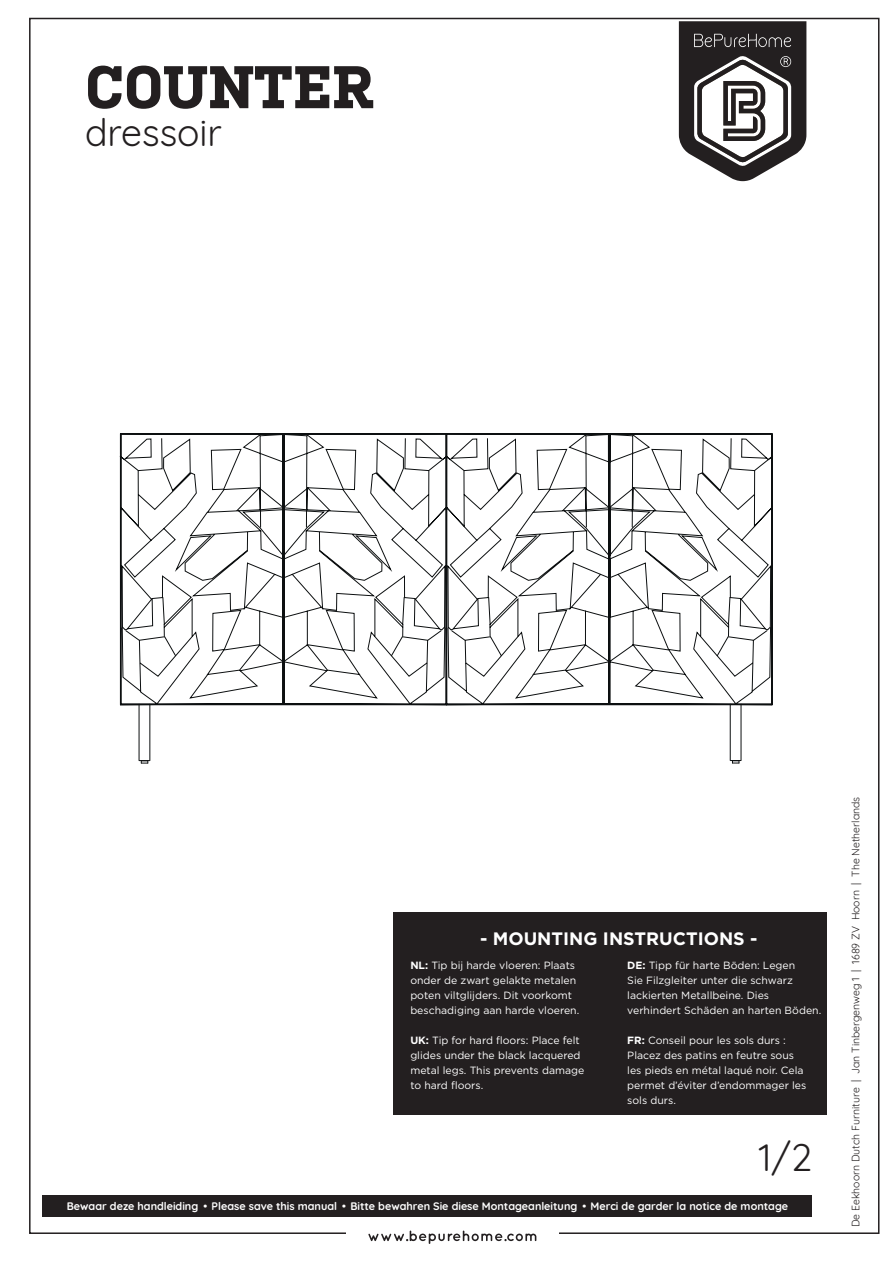
<style>
.page{position:relative;width:893px;height:1263px;background:#fff}
.page>*{position:absolute;margin:0;border:0;box-sizing:border-box;transform-origin:0 0}
.t1{font:700 60px "Kulturista";color:#231f20}
.t2{font:37.5px "Quicksand";color:#231f20}
.t3{font:700 18px "Gotham";color:#fff}
.t4{font:700 10.8px "Quicksand";color:#fff}
.t5{font:10.5px/15px "Gotham";color:#fff}
.t6{font:10.5px "Quicksand";color:#231f20}
.s1{font-weight:700}
</style>
<div class="page">
<svg style="left:679px;top:21px;width:127px;height:160px"></svg>
<svg style="left:368px;top:1230px;width:168px;height:14px"></svg>
<div style="left:43px;top:1195px;width:769px;height:21px;background:#231f20"></div>
<svg style="left:119px;top:433px;width:654px;height:331px"></svg>
<div style="left:393px;top:912px;width:434px;height:93px;background:#231f20"></div>
<div style="left:393px;top:961px;width:434px;height:153px;background:#231f20"></div>
<p class="t1" style="left:85px;top:53px;width:290px">COUNTER</p>
<p class="t2" style="left:85px;top:103px;width:138px">dressoir</p>
<p class="t3" style="left:480px;top:926px;width:279px">- MOUNTING INSTRUCTIONS -</p>
<p class="t5" style="left:410px;top:958px;width:166px"><span class="s1">NL:</span> Tip bij harde vloeren: Plaats</p>
<p class="t5" style="left:410px;top:973px;width:167px">onder de zwart gelakte metalen</p>
<p class="t5" style="left:410px;top:988px;width:170px">poten viltglijders. Dit voorkomt beschadiging aan harde vloeren.</p>
<p class="t5" style="left:410px;top:1033px;width:172px"><span class="s1">UK:</span> Tip for hard floors: Place felt glides under the black lacquered</p>
<p class="t5" style="left:410px;top:1063px;width:175px">metal legs. This prevents damage</p>
<p class="t5" style="left:410px;top:1078px;width:74px">to hard floors.</p>
<p class="t5" style="left:627px;top:958px;width:169px"><span class="s1">DE:</span> Tipp für harte Böden: Legen</p>
<p class="t5" style="left:627px;top:973px;width:167px">Sie Filzgleiter unter die schwarz</p>
<p class="t5" style="left:627px;top:988px;width:143px">lackierten Metallbeine. Dies</p>
<p class="t5" style="left:627px;top:1003px;width:195px">verhindert Schäden an harten Böden.</p>
<p class="t5" style="left:627px;top:1033px;width:160px"><span class="s1">FR:</span> Conseil pour les sols durs :</p>
<p class="t5" style="left:627px;top:1048px;width:168px">Placez des patins en feutre sous</p>
<p class="t5" style="left:627px;top:1063px;width:181px">les pieds en métal laqué noir. Cela permet d’éviter d’endommager les sols durs.</p>
<p class="t2" style="left:759px;top:1128px;width:55px">1/2</p>
<p class="t4" style="left:67px;top:1197px;width:723px">Bewaar deze handleiding • Please save this manual • Bitte bewahren Sie diese Montageanleitung • Merci de garder la notice de montage</p>
<p class="t6" style="left:848px;top:1227px;width:432px;rotate:-90deg">De Eekhoorn Dutch Furniture | Jan Tinbergenweg 1 | 1689 ZV Hoorn | The Netherlands</p>
</div>
